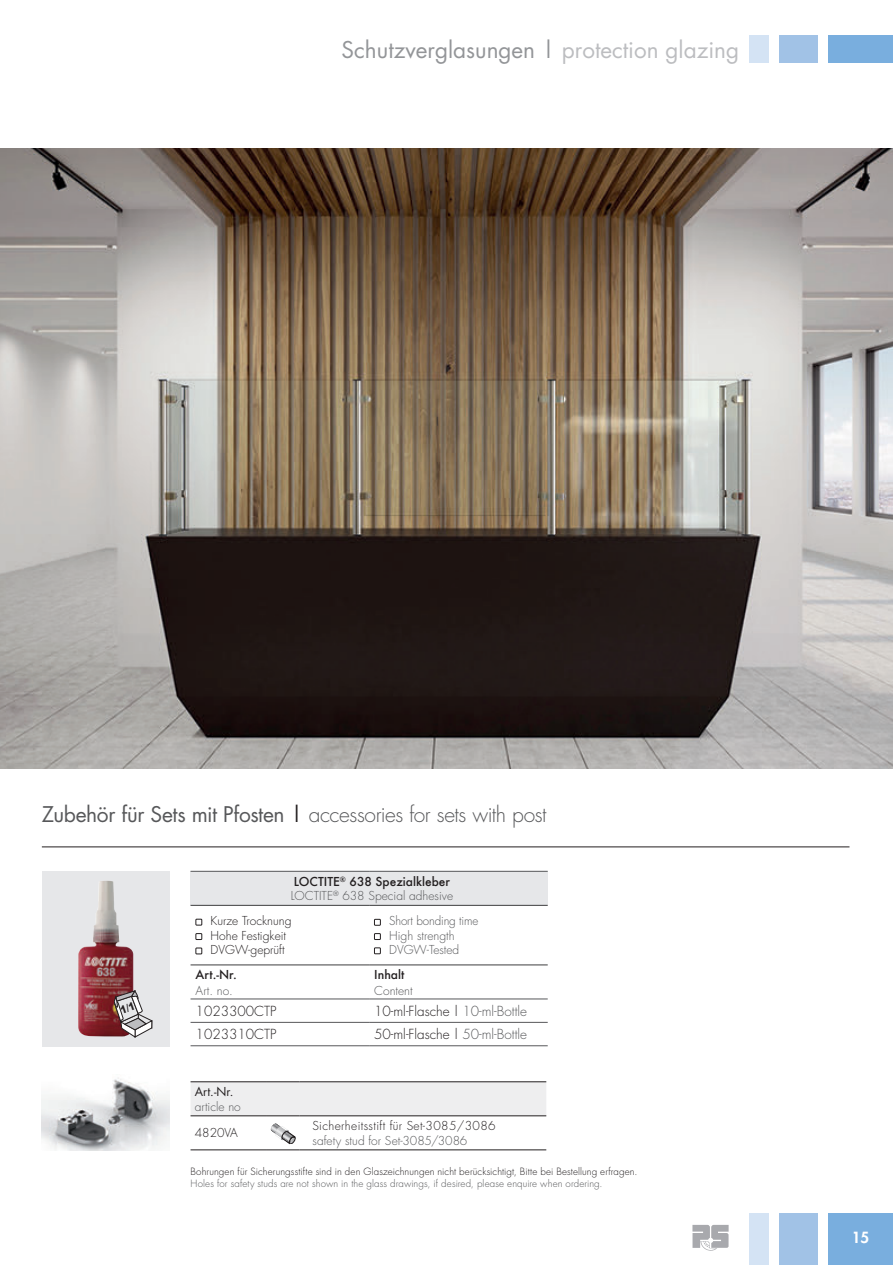
<style>
.page{position:relative;width:893px;height:1265px;background:#fff}
.page>*{position:absolute;margin:0;border:0;box-sizing:border-box;transform-origin:0 0}
.t1{font:22.5px "Futura";color:#939598}
.Fließtext{font:300 21px "Futura";letter-spacing:-.02em;color:#57585a}
.t2{font:800 15px "Futura";color:#fff}
.t3{font:300 13.5px "Futura";color:#231f20}
.Fließtext-2{font:300 12px "Futura";color:#57585a}
.t4{font:300 12px "Futura";color:#231f20}
.t5{font:500 12px "Futura";color:#231f20}
.t6{font:300 12px "Futura";letter-spacing:.03em;color:#231f20}
.t7{font:12px "Futura";color:#231f20}
.Fließtext-3{font:300 9.75px "Futura";letter-spacing:.01em;color:#231f20}
.Fließtext-4{font:300 9.75px "Futura";letter-spacing:.01em;color:#57585a}
.s1{color:#bcbdc0}
.s2{font-weight:400}
.s3{font-weight:400;color:#231f20}
.s4{color:#57585a}
</style>
<div class="page">
<hr style="left:42px;top:846px;width:807px;height:1px;background:#231f20">
<img style="left:0;top:148px;width:893px;height:620px">
<img style="left:42px;top:1077px;width:128px;height:72px">
<div style="left:42px;top:870px;width:128px;height:175px;background:#e6e7e9"></div>
<img style="left:78px;top:880px;width:55px;height:156px">
<div style="left:828px;top:35px;width:65px;height:28px;background:#79aede"></div>
<div style="left:780px;top:35px;width:38px;height:28px;background:#a1c2e6"></div>
<div style="left:750px;top:35px;width:19px;height:28px;background:#d4e3f4"></div>
<div style="left:828px;top:1213px;width:65px;height:51px;background:#79aede"></div>
<div style="left:780px;top:1213px;width:38px;height:51px;background:#a1c2e6"></div>
<div style="left:750px;top:1213px;width:19px;height:51px;background:#d4e3f4"></div>
<svg style="left:692px;top:1224px;width:37px;height:26px"></svg>
<hr style="left:191px;top:1149px;width:75px;height:1px;background:#231f20">
<hr style="left:266px;top:1149px;width:34px;height:1px;background:#231f20">
<hr style="left:300px;top:1149px;width:246px;height:1px;background:#231f20">
<svg style="left:191px;top:1081px;width:355px;height:64px"></svg>
<div style="left:191px;top:871px;width:357px;height:34px;background:#e6e7e9"></div>
<hr style="left:191px;top:998px;width:178px;height:1px;background:#57585a">
<hr style="left:369px;top:998px;width:179px;height:1px;background:#57585a">
<hr style="left:191px;top:1021px;width:178px;height:1px;background:#57585a">
<hr style="left:369px;top:1021px;width:179px;height:1px;background:#57585a">
<hr style="left:191px;top:1045px;width:178px;height:1px;background:#57585a">
<hr style="left:369px;top:1045px;width:179px;height:1px;background:#57585a">
<hr style="left:191px;top:870px;width:178px;height:1px;background:#57585a">
<hr style="left:369px;top:870px;width:179px;height:1px;background:#57585a">
<hr style="left:191px;top:904px;width:178px;height:1px;background:#3e3e3f">
<hr style="left:369px;top:904px;width:179px;height:1px;background:#3e3e3f">
<svg style="left:191px;top:905px;width:357px;height:61px"></svg>
<div style="left:374px;top:918px;width:7px;height:7px;border:1px solid #231f20"></div>
<div style="left:374px;top:933px;width:7px;height:6px;border:1px solid #231f20"></div>
<div style="left:374px;top:947px;width:7px;height:6px;border:1px solid #231f20"></div>
<svg style="left:114px;top:990px;width:38px;height:47px"></svg>
<h1 class="t1" style="left:342px;top:34px;width:399px">Schutzverglasungen | <span class="s1">protection glazing</span></h1>
<p class="Fließtext" style="left:42px;top:800px;width:506px"><span class="s2">Zubehör für Sets mit Pfosten</span> <span class="s3">|</span> accessories for sets with post</p>
<p class="t5" style="left:294px;top:873px;width:158px">LOCTITE<sup>®</sup> 638 Spezialkleber</p>
<p class="Fließtext-2" style="left:291px;top:888px;width:164px">LOCTITE<sup>®</sup> 638 Special adhesive</p>
<p class="t4" style="left:211px;top:913px;width:82px">Kurze Trocknung</p>
<p class="t4" style="left:211px;top:927px;width:77px">Hohe Festigkeit</p>
<p class="t4" style="left:211px;top:941px;width:75px">DVGW-geprüft</p>
<p class="t5" style="left:196px;top:965px;width:43px">Art.-Nr.</p>
<p class="Fließtext-2" style="left:196px;top:982px;width:39px">Art. no.</p>
<p class="Fließtext-2" style="left:389px;top:913px;width:91px">Short bonding time</p>
<p class="Fließtext-2" style="left:389px;top:927px;width:67px">High strength</p>
<p class="Fließtext-2" style="left:389px;top:941px;width:72px">DVGW-Tested</p>
<p class="t5" style="left:374px;top:965px;width:32px">Inhalt</p>
<p class="Fließtext-2" style="left:374px;top:982px;width:40px">Content</p>
<p class="t3" style="left:196px;top:1001px;width:83px">1023300CTP</p>
<p class="t3" style="left:374px;top:1001px;width:154px">10-ml-Flasche | <span class="s4">10-ml-Bottle</span></p>
<p class="t3" style="left:196px;top:1025px;width:83px">1023310CTP</p>
<p class="t3" style="left:374px;top:1025px;width:154px">50-ml-Flasche | <span class="s4">50-ml-Bottle</span></p>
<p class="t7" style="left:195px;top:1083px;width:40px">Art.-Nr.</p>
<p class="Fließtext-2" style="left:195px;top:1098px;width:48px">article no</p>
<p class="t4" style="left:195px;top:1125px;width:44px">4820VA</p>
<p class="t6" style="left:312px;top:1117px;width:185px">Sicherheitsstift für Set-3085/3086</p>
<p class="Fließtext-2" style="left:312px;top:1132px;width:156px">safety stud for Set-3085/3086</p>
<p class="Fließtext-3" style="left:191px;top:1164px;width:448px">Bohrungen für Sicherungsstifte sind in den Glaszeichnungen nicht berücksichtigt, Bitte bei Bestellung erfragen.</p>
<p class="Fließtext-4" style="left:191px;top:1176px;width:414px">Holes for safety studs are not shown in the glass drawings, if desired, please enquire when ordering.</p>
<p class="t2" style="left:852px;top:1227px;width:19px">15</p>
</div>
